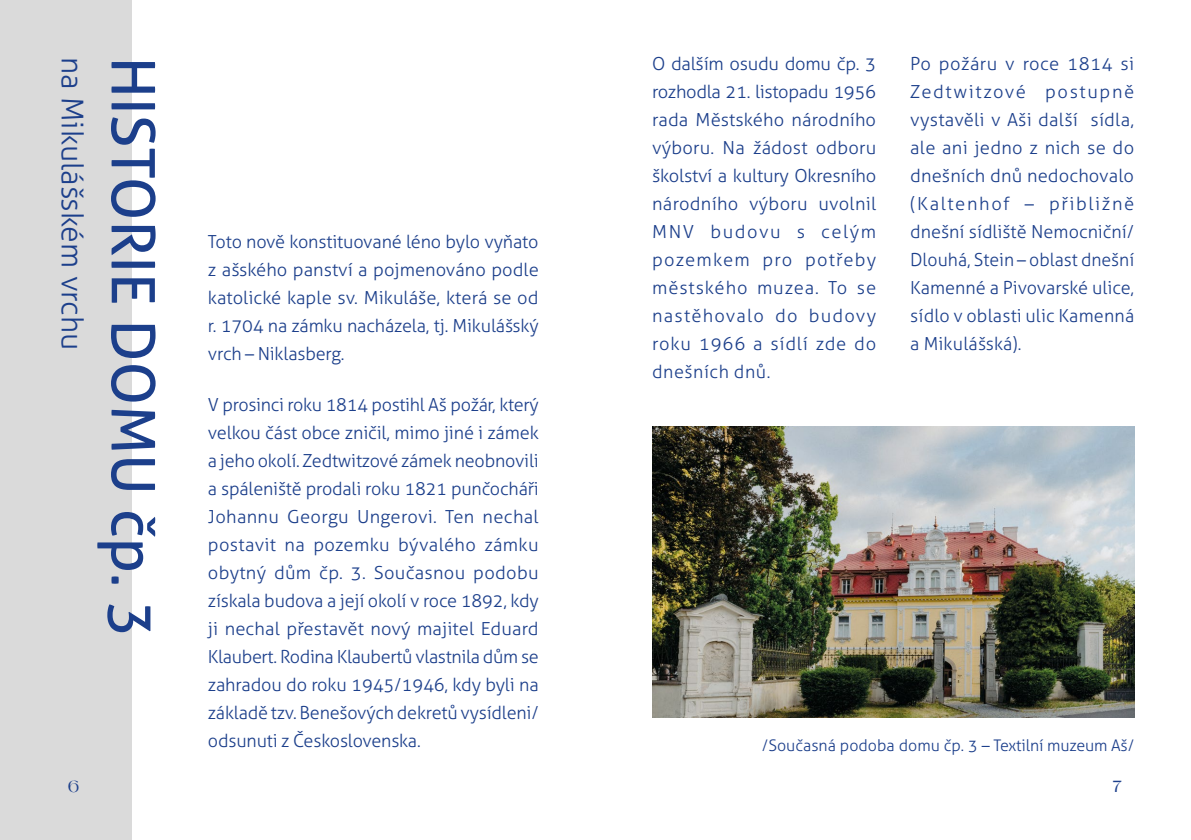
<style>
.page{position:relative;width:1191px;height:840px;background:#fff}
.page>*{position:absolute;margin:0;border:0;box-sizing:border-box;transform-origin:0 0}
.t1{font:60px "Aller";color:#1c3f8b}
.t2{font:300 30px "Aller";color:#1c3f8b}
.t3{font:300 18px/28px "Aller";letter-spacing:-.01em;color:#1c3f8b;text-align:justify}
.t4{font:300 16px "Aller";color:#1c3f8b}
.t5{font:16px "Black Mango";color:#1c3f8b}
</style>
<div class="page">
<div style="left:0;top:0;width:131px;height:839px;background:#dadada"></div>
<img style="left:652px;top:426px;width:482px;height:291px">
<h2 class="t2" style="left:90px;top:57px;width:295px;rotate:90deg">na Mikulášském vrchu</h2>
<p class="t3" style="left:652px;top:50px;width:226px">O dalším osudu domu čp. 3 rozhodla 21. listopadu 1956 rada Městského národního výboru. Na žádost odboru školství a kultury Okresního národního výboru uvolnil MNV budovu s celým pozemkem pro potřeby městského muzea. To se nastěhovalo do budovy roku 1966 a sídlí zde do dnešních dnů.</p>
<p class="t3" style="left:910px;top:50px;width:226px">Po požáru v roce 1814 si Zedtwitzové postupně vystavěli v Aši další sídla, ale ani jedno z nich se do dnešních dnů nedochovalo (Kaltenhof – přibližně dnešní sídliště Nemocniční/ Dlouhá, Stein – oblast dnešní Kamenné a Pivovarské ulice, sídlo v oblasti ulic Kamenná a Mikulášská).</p>
<h1 class="t1" style="left:169px;top:57px;width:582px;rotate:90deg">HISTORIE DOMU čp. 3</h1>
<p class="t3" style="left:208px;top:227px;width:332px">Toto nově konstituované léno bylo vyňato z ašského panství a pojmenováno podle katolické kaple sv. Mikuláše, která se od r. 1704 na zámku nacházela, tj. Mikulášský vrch – Niklasberg.</p>
<p class="t3" style="left:208px;top:390px;width:332px">V prosinci roku 1814 postihl Aš požár, který velkou část obce zničil, mimo jiné i zámek a jeho okolí. Zedtwitzové zámek neobnovili a spáleniště prodali roku 1821 punčocháři Johannu Georgu Ungerovi. Ten nechal postavit na pozemku bývalého zámku obytný dům čp. 3. Současnou podobu získala budova a její okolí v roce 1892, kdy ji nechal přestavět nový majitel Eduard Klaubert. Rodina Klaubertů vlastnila dům se zahradou do roku 1945/1946, kdy byli na základě tzv. Benešových dekretů vysídleni/ odsunuti z Československa.</p>
<p class="t4" style="left:762px;top:734px;width:374px">/Současná podoba domu čp. 3 – Textilní muzeum Aš/</p>
<p class="t5" style="left:68px;top:775px;width:13px">6</p>
<p class="t5" style="left:1112px;top:775px;width:11px">7</p>
</div>
